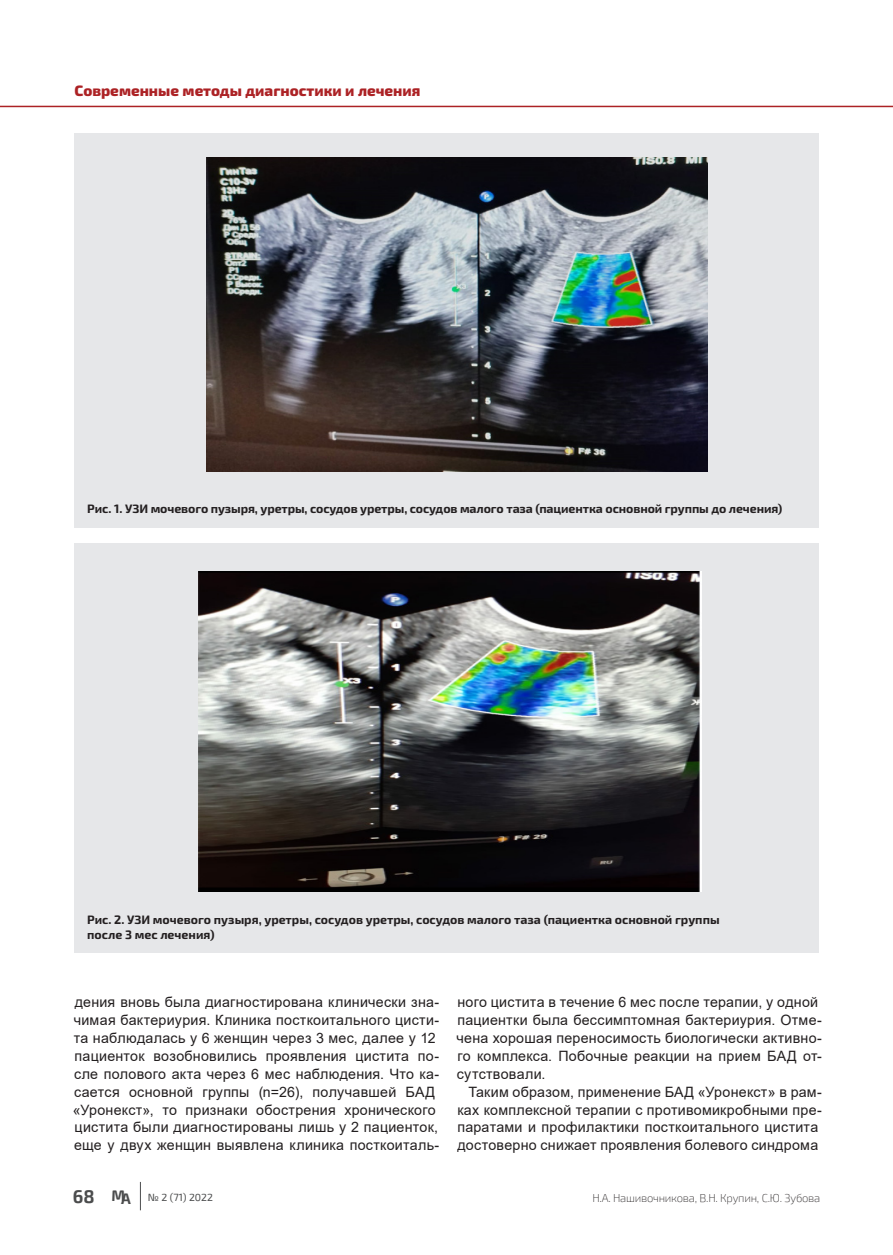
<style>
.page{position:relative;width:893px;height:1255px;background:#fff}
.page>*{position:absolute;margin:0;border:0;box-sizing:border-box;transform-origin:0 0}
.t1{font:800 15px "Exo 2";color:#ac2225}
.текст_статьи{font:14.25px/17.9px "Arial";letter-spacing:.015em;color:#231f20}
.Рис{font:700 12px/14.4px "Exo 2";letter-spacing:-.01em;color:#231f20}
.t2{font:200 11.25px "Exo 2";letter-spacing:-.02em;color:#231f20}
.t3{font:10.5px "Exo 2";color:#4b4c4d}
.s1{font-weight:700;font-size:18px}
.s2{font-weight:700;font-size:15px}
</style>
<div class="page">
<hr style="left:0;top:106px;width:893px;height:1px;background:#ac2225">
<svg style="left:140px;top:1181px;width:1px;height:29px"></svg>
<div style="left:74px;top:133px;width:745px;height:394px;background:#e6e7e9"></div>
<div style="left:74px;top:543px;width:745px;height:409px;background:#e6e7e9"></div>
<img style="left:207px;top:157px;width:500px;height:314px">
<img style="left:199px;top:572px;width:503px;height:319px">
<p class="t1" style="left:74px;top:79px;width:348px">Современные методы диагностики и лечения</p>
<p class="Рис" style="left:87px;top:501px;width:697px">Рис. 1. УЗИ мочевого пузыря, уретры, сосудов уретры, сосудов малого таза (пациентка основной группы до лечения)</p>
<p class="Рис" style="left:87px;top:912px;width:634px">Рис. 2. УЗИ мочевого пузыря, уретры, сосудов уретры, сосудов малого таза (пациентка основной группы после 3 мес лечения)</p>
<p class="текст_статьи" style="left:73px;top:993px;width:368px">дения вновь была диагностирована клинически зна&shy;чимая бактериурия. Клиника посткоитального цисти&shy;та наблюдалась у 6 женщин через 3 мес, далее у 12 пациенток возобновились проявления цистита по&shy;сле полового акта через 6 мес наблюдения. Что ка&shy;сается основной группы (n=26), получавшей БАД «Уронекст», то признаки обострения хронического цистита были диагностированы лишь у 2 пациенток, еще у двух женщин выявлена клиника посткоиталь-</p>
<p class="текст_статьи" style="left:456px;top:993px;width:367px">ного цистита в течение 6 мес после терапии, у одной пациентки была бессимптомная бактериурия. Отме&shy;чена хорошая переносимость биологически активно&shy;го комплекса. Побочные реакции на прием БАД от&shy;сутствовали.</p>
<p class="текст_статьи" style="left:457px;top:1082px;width:366px;text-indent:11px">Таким образом, применение БАД «Уронекст» в рам&shy;ках комплексной терапии с противомикробными пре&shy;паратами и профилактики посткоитального цистита достоверно снижает проявления болевого синдрома</p>
<p class="t3" style="left:73px;top:1190px;width:142px"><span class="s1">68</span> <span class="s2">МА</span> № 2 (71) 2022</p>
<p class="t2" style="left:592px;top:1190px;width:229px">Н.А. Нашивочникова, В.Н. Крупин, С.Ю. Зубова</p>
</div>
